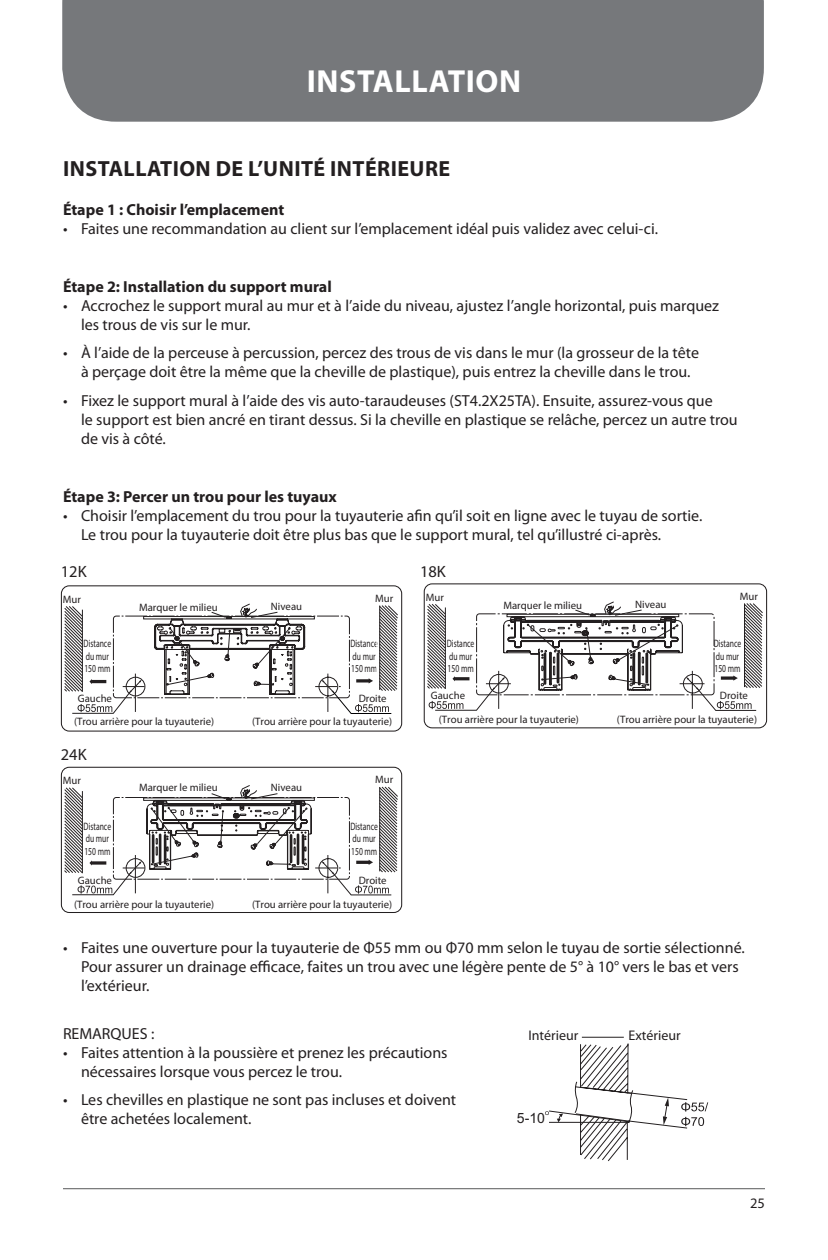
<style>
.page{position:relative;width:828px;height:1260px;background:#fff}
.page>*{position:absolute;margin:0;border:0;box-sizing:border-box;transform-origin:0 0}
.t1{font:700 32px "Myriad Pro";letter-spacing:.02em;color:#fff}
.t2{font:700 22px "Myriad Pro";letter-spacing:.02em;color:#231f20}
.t3{font:16.4px "Myriad Pro";color:#231f20}
.t4{font:16px/19.2px "Myriad Pro";color:#231f20}
.t5{font:700 16px "Myriad Pro";color:#231f20}
.t6{font:14.4px "Myriad Pro";color:#231f20}
.t7{font:14.2px "Arial";color:#231f20}
.t8{font:14px "Myriad Pro";color:#231f20}
.t9{font:10.8px "Myriad Pro";color:#231f20}
.t10{font:10.8px/12.4px "Myriad Pro";color:#231f20;scale:.71 1}
</style>
<div class="page">
<hr style="left:63px;top:1188px;width:702px;height:1px;background:#57585a">
<div style="left:62px;top:0;width:702px;height:122px;background:#76787b"></div>
<div style="left:61px;top:767px;width:341px;height:146px;border:1px solid #231f20;border-radius:8px"></div>
<div style="left:61px;top:585px;width:341px;height:147px;border:1px solid #231f20;border-radius:8px"></div>
<svg style="left:64px;top:603px;width:334px;height:111px"></svg>
<div style="left:424px;top:583px;width:343px;height:145px;border:1px solid #231f20;border-radius:8px"></div>
<svg style="left:427px;top:601px;width:336px;height:110px"></svg>
<svg style="left:64px;top:785px;width:334px;height:110px"></svg>
<svg style="left:545px;top:1037px;width:163px;height:124px"></svg>
<h1 class="t1" style="left:307px;top:64px;width:216px">INSTALLATION</h1>
<h2 class="t2" style="left:63px;top:157px;width:389px">INSTALLATION DE L’UNITÉ INTÉRIEURE</h2>
<p class="t5" style="left:63px;top:200px;width:223px">Étape 1 : Choisir l’emplacement</p>
<p class="t4" style="left:63px;top:219px;width:597px">• Faites une recommandation au client sur l’emplacement idéal puis validez avec celui-ci.</p>
<p class="t5" style="left:63px;top:277px;width:270px">Étape 2: Installation du support mural</p>
<p class="t4" style="left:81px;top:296px;width:640px;text-indent:-18px">• Accrochez le support mural au mur et à l’aide du niveau, ajustez l’angle horizontal, puis marquez les trous de vis sur le mur.</p>
<p class="t4" style="left:63px;top:344px;width:638px;text-align:center">• À l’aide de la perceuse à percussion, percez des trous de vis dans le mur (la grosseur de la tête à perçage doit être la même que la cheville de plastique), puis entrez la cheville dans le trou.</p>
<p class="t4" style="left:81px;top:391px;width:658px;text-indent:-18px">• Fixez le support mural à l’aide des vis auto-taraudeuses (ST4.2X25TA). Ensuite, assurez-vous que<br>le support est bien ancré en tirant dessus. Si la cheville en plastique se relâche, percez un autre trou de vis à côté.</p>
<p class="t5" style="left:63px;top:487px;width:275px">Étape 3: Percer un trou pour les tuyaux</p>
<p class="t4" style="left:81px;top:506px;width:623px;text-indent:-18px">• Choisir l’emplacement du trou pour la tuyauterie afin qu’il soit en ligne avec le tuyau de sortie.<br>Le trou pour la tuyauterie doit être plus bas que le support mural, tel qu’illustré ci-après.</p>
<p class="t3" style="left:61px;top:561px;width:27px">12K</p>
<p class="t3" style="left:420px;top:561px;width:27px">18K</p>
<p class="t9" style="left:63px;top:593px;width:20px">Mur</p>
<p class="t9" style="left:139px;top:600px;width:80px">Marquer le milieu</p>
<p class="t9" style="left:271px;top:600px;width:33px">Niveau</p>
<p class="t9" style="left:375px;top:592px;width:20px">Mur</p>
<p class="t9" style="left:426px;top:590px;width:20px">Mur</p>
<p class="t9" style="left:740px;top:589px;width:20px">Mur</p>
<p class="t9" style="left:503px;top:598px;width:80px">Marquer le milieu</p>
<p class="t9" style="left:635px;top:598px;width:33px">Niveau</p>
<p class="t10" style="left:84px;top:637px;width:40px">Distance du mur<br>150 mm</p>
<p class="t10" style="left:350px;top:637px;width:40px">Distance du mur<br>150 mm</p>
<p class="t10" style="left:447px;top:637px;width:40px">Distance du mur<br>150 mm</p>
<p class="t10" style="left:714px;top:637px;width:40px">Distance du mur<br>150 mm</p>
<p class="t9" style="left:78px;top:691px;width:36px">Gauche</p>
<p class="t9" style="left:359px;top:691px;width:30px">Droite</p>
<p class="t9" style="left:431px;top:689px;width:36px">Gauche</p>
<p class="t9" style="left:720px;top:689px;width:30px">Droite</p>
<p class="t9" style="left:74px;top:715px;width:142px">(Trou arrière pour la tuyauterie)</p>
<p class="t3" style="left:61px;top:744px;width:27px">24K</p>
<p class="t9" style="left:252px;top:715px;width:142px">(Trou arrière pour la tuyauterie)</p>
<p class="t9" style="left:439px;top:713px;width:142px">(Trou arrière pour la tuyauterie)</p>
<p class="t9" style="left:617px;top:713px;width:142px">(Trou arrière pour la tuyauterie)</p>
<p class="t9" style="left:63px;top:774px;width:20px">Mur</p>
<p class="t9" style="left:375px;top:773px;width:20px">Mur</p>
<p class="t9" style="left:139px;top:781px;width:80px">Marquer le milieu</p>
<p class="t9" style="left:271px;top:780px;width:33px">Niveau</p>
<p class="t10" style="left:84px;top:820px;width:40px">Distance du mur<br>150 mm</p>
<p class="t10" style="left:350px;top:820px;width:40px">Distance du mur<br>150 mm</p>
<p class="t9" style="left:78px;top:874px;width:36px">Gauche</p>
<p class="t9" style="left:359px;top:874px;width:30px">Droite</p>
<p class="t9" style="left:74px;top:897px;width:142px">(Trou arrière pour la tuyauterie)</p>
<p class="t9" style="left:252px;top:897px;width:142px">(Trou arrière pour la tuyauterie)</p>
<p class="t4" style="left:81px;top:938px;width:665px;text-indent:-18px">• Faites une ouverture pour la tuyauterie de Φ55 mm ou Φ70 mm selon le tuyau de sortie sélectionné.<br>Pour assurer un drainage efficace, faites un trou avec une légère pente de 5° à 10° vers le bas et vers l’extérieur.</p>
<p class="t4" style="left:63px;top:1024px;width:93px">REMARQUES :</p>
<p class="t4" style="left:81px;top:1043px;width:368px;text-indent:-18px">• Faites attention à la poussière et prenez les précautions nécessaires lorsque vous percez le trou.</p>
<p class="t4" style="left:81px;top:1091px;width:377px;text-indent:-18px">• Les chevilles en plastique ne sont pas incluses et doivent être achetées localement.</p>
<p class="t8" style="left:528px;top:1027px;width:51px">Intérieur</p>
<p class="t8" style="left:629px;top:1027px;width:54px">Extérieur</p>
<p class="t7" style="left:517px;top:1109px;width:30px">5-10</p>
<p class="t6" style="left:750px;top:1195px;width:16px">25</p>
</div>
